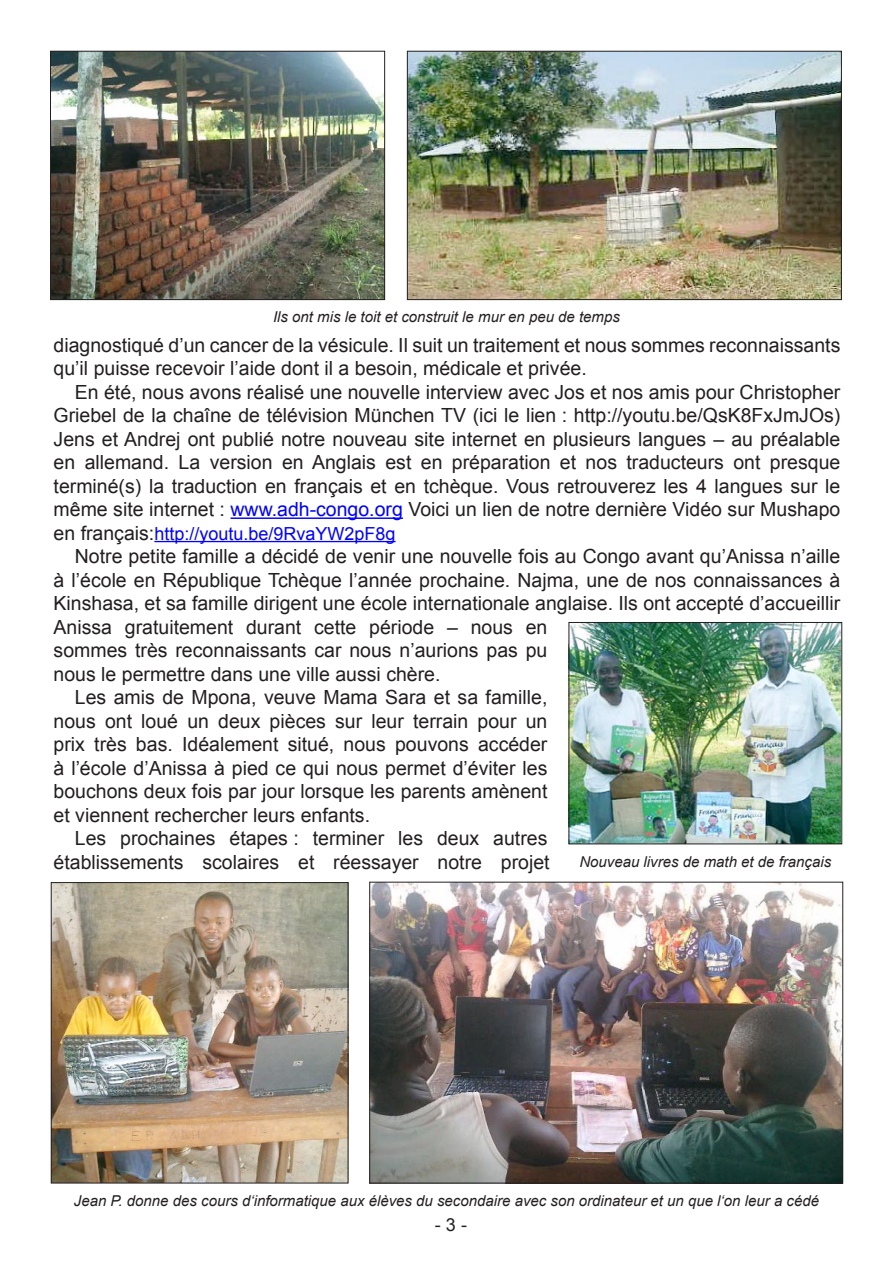
<style>
.page{position:relative;width:893px;height:1263px;background:#fff}
.page>*{position:absolute;margin:0;border:0;box-sizing:border-box;transform-origin:0 0}
.t1{font:19.5px/23.5px "Arial";color:#231f20}
.t2{font:18px "Arial";color:#00f}
.t3{font:18px "Arial";color:#231f20}
.t4{font:italic 15px "Arial";color:#231f20}
.s1{color:#00f}
.s2{font-size:19.5px;color:#231f20}
</style>
<div class="page">
<hr style="left:231px;top:517px;width:172px;height:2px;background:#00f">
<hr style="left:154px;top:541px;width:242px;height:1px;background:#00f">
<img style="left:371px;top:884px;width:470px;height:297px">
<div style="left:369px;top:882px;width:474px;height:301px;border:1px solid #231f20"></div>
<img style="left:52px;top:53px;width:331px;height:245px">
<div style="left:50px;top:51px;width:335px;height:249px;border:1px solid #231f20"></div>
<img style="left:409px;top:53px;width:431px;height:245px">
<div style="left:407px;top:51px;width:435px;height:249px;border:1px solid #231f20"></div>
<img style="left:53px;top:884px;width:293px;height:297px">
<div style="left:51px;top:882px;width:297px;height:301px;border:1px solid #231f20"></div>
<img style="left:571px;top:624px;width:269px;height:218px">
<div style="left:569px;top:622px;width:273px;height:222px;border:1px solid #231f20"></div>
<p class="t4" style="left:273px;top:307px;width:348px">Ils ont mis le toit et construit le mur en peu de temps</p>
<p class="t1" style="left:54px;top:333px;width:788px">diagnostiqué d’un cancer de la vésicule. Il suit un traitement et nous sommes reconnaissants qu’il puisse recevoir l’aide dont il a besoin, médicale et privée.</p>
<p class="t1" style="left:54px;top:380px;width:788px;text-align:justify;text-indent:21px">En été, nous avons réalisé une nouvelle interview avec Jos et nos amis pour Christopher Griebel de la chaîne de télévision München TV (ici le lien : http://youtu.be/QsK8FxJmJOs)<br>Jens et Andrej ont publié notre nouveau site internet en plusieurs langues – au préalable en allemand. La version en Anglais est en préparation et nos traducteurs ont presque terminé(s) la traduction en français et en tchèque. Vous retrouverez les 4 langues sur le même site internet : <span class="s1">www.adh-congo.org</span> Voici un lien de notre dernière Vidéo sur Mushapo</p>
<p class="t2" style="left:54px;top:521px;width:343px"><span class="s2">en français:</span>http://youtu.be/9RvaYW2pF8g</p>
<p class="t1" style="left:75px;top:545px;width:767px">Notre petite famille a décidé de venir une nouvelle fois au Congo avant qu’Anissa n’aille</p>
<p class="t1" style="left:54px;top:568px;width:788px">à l’école en République Tchèque l’année prochaine. Najma, une de nos connaissances à</p>
<p class="t1" style="left:54px;top:592px;width:788px">Kinshasa, et sa famille dirigent une école internationale anglaise. Ils ont accepté d’accueillir</p>
<p class="t1" style="left:54px;top:615px;width:495px">Anissa gratuitement durant cette période – nous en</p>
<p class="t1" style="left:54px;top:639px;width:495px">sommes très reconnaissants car nous n’aurions pas pu</p>
<p class="t1" style="left:54px;top:662px;width:388px">nous le permettre dans une ville aussi chère.</p>
<p class="t1" style="left:75px;top:686px;width:474px">Les amis de Mpona, veuve Mama Sara et sa famille,</p>
<p class="t1" style="left:54px;top:709px;width:495px">nous ont loué un deux pièces sur leur terrain pour un</p>
<p class="t1" style="left:54px;top:733px;width:495px">prix très bas. Idéalement situé, nous pouvons accéder</p>
<p class="t1" style="left:54px;top:756px;width:495px">à l’école d’Anissa à pied ce qui nous permet d’éviter les</p>
<p class="t1" style="left:54px;top:780px;width:495px">bouchons deux fois par jour lorsque les parents amènent</p>
<p class="t1" style="left:54px;top:803px;width:318px">et viennent rechercher leurs enfants.</p>
<p class="t1" style="left:75px;top:827px;width:474px">Les prochaines étapes : terminer les deux autres</p>
<p class="t1" style="left:54px;top:850px;width:497px">établissements scolaires et réessayer notre projet</p>
<p class="t4" style="left:579px;top:851px;width:253px">Nouveau livres de math et de français</p>
<p class="t4" style="left:74px;top:1191px;width:747px">Jean P. donne des cours d‘informatique aux élèves du secondaire avec son ordinateur et un que l‘on leur a cédé</p>
<p class="t3" style="left:435px;top:1213px;width:34px">- 3 -</p>
</div>
